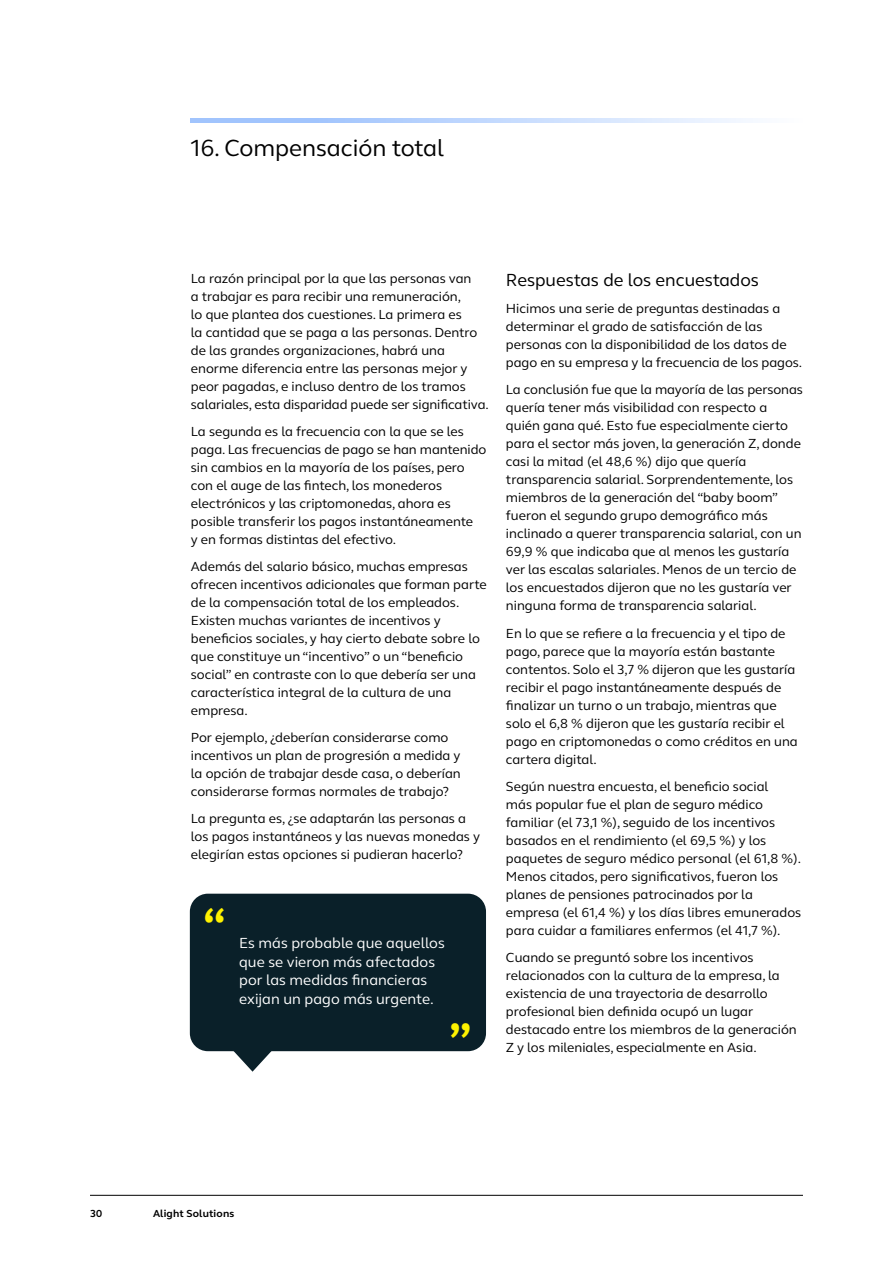
<style>
.page{position:relative;width:893px;height:1263px;background:#fff}
.page>*{position:absolute;margin:0;border:0;box-sizing:border-box;transform-origin:0 0}
.Callout___body{font:700 48px "FS Thrive Elliot";color:#fff200}
.H1___Header{font:24px "FS Thrive Elliot";color:#000}
.H2___Subhead{font:18px "FS Thrive Elliot";color:#000}
.Callout___body-2{font:15px/18.8px "FS Thrive Elliot";letter-spacing:.005em;color:#fff}
.B1___Body{font:13.5px/18px "FS Thrive Elliot";color:#000}
.t1{font:700 10.5px "FS Thrive Elliot";letter-spacing:.02em;color:#000}
</style>
<div class="page">
<hr style="left:90px;top:1195px;width:713px;height:1px;background:#000">
<svg style="left:191px;top:119px;width:562px;height:4px;background:#c1d8fd"></svg>
<div style="left:190px;top:894px;width:296px;height:157px;background:#0a2029;border-radius:18px"></div>
<svg style="left:232px;top:1051px;width:41px;height:21px"></svg>
<p class="H1___Header" style="left:191px;top:134px;width:255px">16. Compensación total</p>
<p class="B1___Body" style="left:191px;top:270px;width:299px">La razón principal por la que las personas van<br>a trabajar es para recibir una remuneración,<br>lo que plantea dos cuestiones. La primera es<br>la cantidad que se paga a las personas. Dentro de las grandes organizaciones, habrá una enorme diferencia entre las personas mejor y peor pagadas, e incluso dentro de los tramos salariales, esta disparidad puede ser significativa.</p>
<p class="B1___Body" style="left:191px;top:423px;width:297px">La segunda es la frecuencia con la que se les paga. Las frecuencias de pago se han mantenido sin cambios en la mayoría de los países, pero con el auge de las fintech, los monederos electrónicos y las criptomonedas, ahora es posible transferir los pagos instantáneamente<br>y en formas distintas del efectivo.</p>
<p class="B1___Body" style="left:191px;top:558px;width:297px">Además del salario básico, muchas empresas ofrecen incentivos adicionales que forman parte de la compensación total de los empleados.<br>Existen muchas variantes de incentivos y beneficios sociales, y hay cierto debate sobre lo que constituye un “incentivo” o un “beneficio social” en contraste con lo que debería ser una característica integral de la cultura de una empresa.</p>
<p class="B1___Body" style="left:191px;top:729px;width:271px">Por ejemplo, ¿deberían considerarse como incentivos un plan de progresión a medida y la opción de trabajar desde casa, o deberían considerarse formas normales de trabajo?</p>
<p class="B1___Body" style="left:191px;top:810px;width:291px">La pregunta es, ¿se adaptarán las personas a los pagos instantáneos y las nuevas monedas y elegirían estas opciones si pudieran hacerlo?</p>
<p class="Callout___body" style="left:203px;top:896px;width:25px">“</p>
<p class="Callout___body-2" style="left:239px;top:933px;width:207px">Es más probable que aquellos que se vieron más afectados por las medidas financieras exijan un pago más urgente.</p>
<p class="Callout___body" style="left:449px;top:1010px;width:25px">”</p>
<p class="H2___Subhead" style="left:506px;top:270px;width:255px">Respuestas de los encuestados</p>
<p class="B1___Body" style="left:506px;top:300px;width:298px">Hicimos una serie de preguntas destinadas a determinar el grado de satisfacción de las personas con la disponibilidad de los datos de pago en su empresa y la frecuencia de los pagos.</p>
<p class="B1___Body" style="left:506px;top:381px;width:299px">La conclusión fue que la mayoría de las personas quería tener más visibilidad con respecto a quién gana qué. Esto fue especialmente cierto para el sector más joven, la generación Z, donde casi la mitad (el 48,6 %) dijo que quería transparencia salarial. Sorprendentemente, los miembros de la generación del “baby boom” fueron el segundo grupo demográfico más inclinado a querer transparencia salarial, con un 69,9 % que indicaba que al menos les gustaría ver las escalas salariales. Menos de un tercio de los encuestados dijeron que no les gustaría ver ninguna forma de transparencia salarial.</p>
<p class="B1___Body" style="left:506px;top:624px;width:293px">En lo que se refiere a la frecuencia y el tipo de pago, parece que la mayoría están bastante contentos. Solo el 3,7 % dijeron que les gustaría recibir el pago instantáneamente después de finalizar un turno o un trabajo, mientras que solo el 6,8 % dijeron que les gustaría recibir el pago en criptomonedas o como créditos en una cartera digital.</p>
<p class="B1___Body" style="left:506px;top:777px;width:297px">Según nuestra encuesta, el beneficio social<br>más popular fue el plan de seguro médico familiar (el 73,1 %), seguido de los incentivos basados en el rendimiento (el 69,5 %) y los paquetes de seguro médico personal (el 61,8 %).<br>Menos citados, pero significativos, fueron los planes de pensiones patrocinados por la empresa (el 61,4 %) y los días libres emunerados para cuidar a familiares enfermos (el 41,7 %).</p>
<p class="B1___Body" style="left:506px;top:948px;width:292px">Cuando se preguntó sobre los incentivos relacionados con la cultura de la empresa, la existencia de una trayectoria de desarrollo profesional bien definida ocupó un lugar destacado entre los miembros de la generación Z y los mileniales, especialmente en Asia.</p>
<p class="t1" style="left:90px;top:1207px;width:14px">30</p>
<p class="t1" style="left:153px;top:1207px;width:83px">Alight Solutions</p>
</div>
